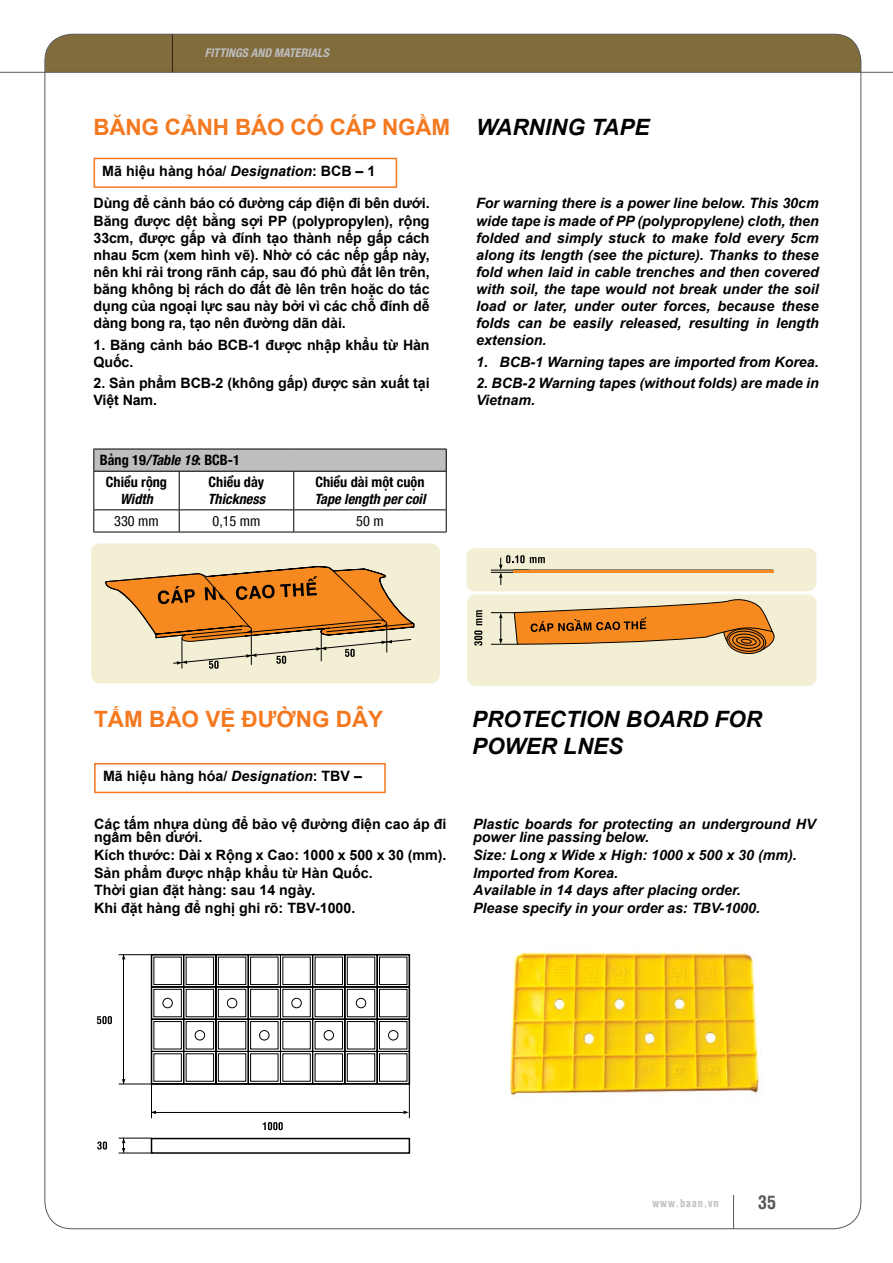
<style>
.page{position:relative;width:893px;height:1263px;background:#fff}
.page>*{position:absolute;margin:0;border:0;box-sizing:border-box;transform-origin:0 0}
.t1{font:italic 700 22.5px/27px "Arial";color:#000}
.t2{font:700 22.5px "Arial";letter-spacing:-.01em;color:#f47920}
.t3{font:700 18px "VNI Helve Condense";color:#58595b}
.t4{font:italic 700 14.25px/17.1px "Arial";color:#000}
.t5{font:700 14.25px/17.1px "Arial";color:#000}
.t6{font:700 condensed 14.25px/16.5px "Helvetica Vn";color:#000;text-align:center}
.t7{font:italic 700 condensed 14.25px/16.5px "Helvetica Vn";color:#000}
.t8{font:condensed 14.25px "Helvetica Vn";color:#000}
.t9{font:italic 700 condensed 12px "Helvetica Vn";color:#bcbec0}
.t10{font:700 10.5px "VNI Helve Condense";letter-spacing:.06em;color:#bcbec0}
.s1{font-style:italic}
.s2{font-style:normal}
</style>
<div class="page">
<div style="left:45px;top:34px;width:816px;height:38px;background:#816c3b"></div>
<hr style="left:0;top:72px;width:893px;height:1px;background:#58595b">
<hr style="left:172px;top:34px;width:1px;height:38px;background:#58595b">
<hr style="left:733px;top:1195px;width:1px;height:34px;background:#58595b">
<div style="left:91px;top:543px;width:349px;height:140px;background:#f3efd4;border-radius:9px"></div>
<div style="left:466px;top:548px;width:350px;height:43px;background:#f3efd4;border-radius:9px"></div>
<div style="left:467px;top:594px;width:349px;height:92px;background:#f3efd4;border-radius:9px"></div>
<svg style="left:491px;top:555px;width:290px;height:99px"></svg>
<svg style="left:474px;top:610px;width:8px;height:36px"></svg>
<svg style="left:105px;top:566px;width:310px;height:103px"></svg>
<div style="left:94px;top:158px;width:303px;height:30px;border:2px solid #f47920"></div>
<div style="left:94px;top:763px;width:292px;height:30px;border:2px solid #f47920"></div>
<div style="left:94px;top:449px;width:352px;height:22px;background:#bcbec0"></div>
<hr style="left:94px;top:449px;width:85px;height:1px;background:#000">
<svg style="left:94px;top:449px;width:1px;height:22px"></svg>
<hr style="left:179px;top:449px;width:115px;height:1px;background:#000">
<hr style="left:294px;top:449px;width:152px;height:1px;background:#000">
<svg style="left:446px;top:449px;width:1px;height:22px"></svg>
<hr style="left:94px;top:471px;width:85px;height:1px;background:#000">
<hr style="left:94px;top:471px;width:1px;height:39px;background:#000">
<hr style="left:179px;top:471px;width:115px;height:1px;background:#000">
<hr style="left:179px;top:471px;width:1px;height:39px;background:#000">
<hr style="left:294px;top:471px;width:152px;height:1px;background:#000">
<hr style="left:293px;top:471px;width:1px;height:39px;background:#000">
<hr style="left:446px;top:471px;width:1px;height:39px;background:#000">
<hr style="left:94px;top:510px;width:85px;height:1px;background:#000">
<svg style="left:94px;top:510px;width:1px;height:22px"></svg>
<hr style="left:179px;top:510px;width:115px;height:1px;background:#000">
<svg style="left:179px;top:510px;width:1px;height:22px"></svg>
<hr style="left:294px;top:510px;width:152px;height:1px;background:#000">
<svg style="left:293px;top:510px;width:1px;height:22px"></svg>
<svg style="left:446px;top:510px;width:1px;height:22px"></svg>
<hr style="left:94px;top:532px;width:85px;height:1px;background:#000">
<hr style="left:179px;top:532px;width:115px;height:1px;background:#000">
<hr style="left:294px;top:532px;width:152px;height:1px;background:#000">
<img style="left:510px;top:952px;width:252px;height:145px">
<svg style="left:118px;top:954px;width:292px;height:165px"></svg>
<hr style="left:118px;top:1138px;width:33px;height:1px;background:#000">
<hr style="left:118px;top:1153px;width:33px;height:1px;background:#000">
<svg style="left:404px;top:1110px;width:5px;height:4px"></svg>
<svg style="left:151px;top:1110px;width:5px;height:4px"></svg>
<svg style="left:122px;top:954px;width:3px;height:5px"></svg>
<svg style="left:122px;top:1079px;width:3px;height:5px"></svg>
<svg style="left:154px;top:957px;width:253px;height:125px"></svg>
<svg style="left:122px;top:1138px;width:3px;height:15px"></svg>
<div style="left:151px;top:954px;width:259px;height:131px;border:2px solid #000"></div>
<div style="left:151px;top:1138px;width:259px;height:16px;border:2px solid #000"></div>
<svg style="left:97px;top:1016px;width:15px;height:8px"></svg>
<svg style="left:97px;top:1141px;width:10px;height:8px"></svg>
<svg style="left:263px;top:1122px;width:20px;height:8px"></svg>
<p class="t9" style="left:205px;top:45px;width:125px">FITTINGS AND MATERIALS</p>
<p class="t2" style="left:94px;top:113px;width:358px">BĂNG CẢNH BÁO CÓ CÁP NGẦM</p>
<p class="t5" style="left:102px;top:163px;width:275px">Mã hiệu hàng hóa/ <span class="s1">Designation</span>: BCB – 1</p>
<p class="t5" style="left:94px;top:195px;width:338px;text-align:justify">Dùng để cảnh báo có đường cáp điện đi bên dưới.<br>Băng được dệt bằng sợi PP (polypropylen), rộng 33cm, được gấp và đính tạo thành nếp gấp cách nhau 5cm (xem hình vẽ). Nhờ có các nếp gấp này, nên khi rải trong rãnh cáp, sau đó phủ đất lên trên, băng không bị rách do đất đè lên trên hoặc do tác dụng của ngoại lực sau này bởi vì các chỗ đính dễ dàng bong ra, tạo nên đường dãn dài.</p>
<p class="t5" style="left:94px;top:336px;width:338px">1. Băng cảnh báo BCB-1 được nhập khẩu từ Hàn<br>Quốc.</p>
<p class="t5" style="left:94px;top:375px;width:338px">2. Sản phẩm BCB-2 (không gấp) được sản xuất tại<br>Việt Nam.</p>
<p class="t6" style="left:100px;top:451px;width:142px">Bảng 19<span class="s1">/Table 19</span>: BCB-1</p>
<p class="t6" style="left:106px;top:473px;width:63px">Chiều rộng<br><span class="s1">Width</span></p>
<p class="t7" style="left:208px;top:473px;width:59px"><span class="s2">Chiều dày<br></span>Thickness</p>
<p class="t6" style="left:315px;top:473px;width:111px">Chiều dài một cuộn</p>
<p class="t7" style="left:314px;top:490px;width:112px">Tape length per coil</p>
<p class="t8" style="left:114px;top:511px;width:46px">330 mm</p>
<p class="t8" style="left:212px;top:511px;width:49px">0,15 mm</p>
<p class="t8" style="left:356px;top:511px;width:29px">50 m</p>
<p class="t1" style="left:476px;top:115px;width:175px">WARNING TAPE</p>
<p class="t4" style="left:476px;top:195px;width:344px;text-align:justify">For warning there is a power line below. This 30cm wide tape is made of PP (polypropylene) cloth, then folded and simply stuck to make fold every 5cm along its length (see the picture). Thanks to these fold when laid in cable trenches and then covered with soil, the tape would not break under the soil load or later, under outer forces, because these folds can be easily released, resulting in length extension.</p>
<p class="t4" style="left:476px;top:354px;width:344px">1. BCB-1 Warning tapes are imported from Korea.</p>
<p class="t4" style="left:476px;top:375px;width:344px">2. BCB-2 Warning tapes (without folds) are made in<br>Vietnam.</p>
<p class="t2" style="left:94px;top:704px;width:291px">TẤM BẢO VỆ ĐƯỜNG DÂY</p>
<p class="t5" style="left:103px;top:768px;width:260px">Mã hiệu hàng hóa/ <span class="s1">Designation</span>: TBV –</p>
<p class="t5" style="left:94px;top:817px;width:354px;line-height:13.5px">Các tấm nhựa dùng để bảo vệ đường điện cao áp đi ngầm bên dưới.</p>
<p class="t5" style="left:94px;top:847px;width:354px">Kích thước: Dài x Rộng x Cao: 1000 x 500 x 30 (mm).</p>
<p class="t5" style="left:94px;top:864px;width:280px">Sản phẩm được nhập khẩu từ Hàn Quốc.</p>
<p class="t5" style="left:94px;top:882px;width:223px">Thời gian đặt hàng: sau 14 ngày.</p>
<p class="t5" style="left:94px;top:900px;width:263px">Khi đặt hàng để nghị ghi rõ: TBV-1000.</p>
<p class="t1" style="left:472px;top:706px;width:292px">PROTECTION BOARD FOR<br>POWER LNES</p>
<p class="t4" style="left:473px;top:817px;width:344px;line-height:13.5px">Plastic boards for protecting an underground HV power line passing below.</p>
<p class="t4" style="left:473px;top:847px;width:325px">Size: Long x Wide x High: 1000 x 500 x 30 (mm).</p>
<p class="t4" style="left:473px;top:865px;width:146px">Imported from Korea.</p>
<p class="t4" style="left:473px;top:882px;width:269px">Available in 14 days after placing order.</p>
<p class="t4" style="left:473px;top:900px;width:288px">Please specify in your order as: TBV-1000.</p>
<p class="t10" style="left:652px;top:1194px;width:68px">www.baan.vn</p>
<p class="t3" style="left:758px;top:1188px;width:20px">35</p>
</div>
